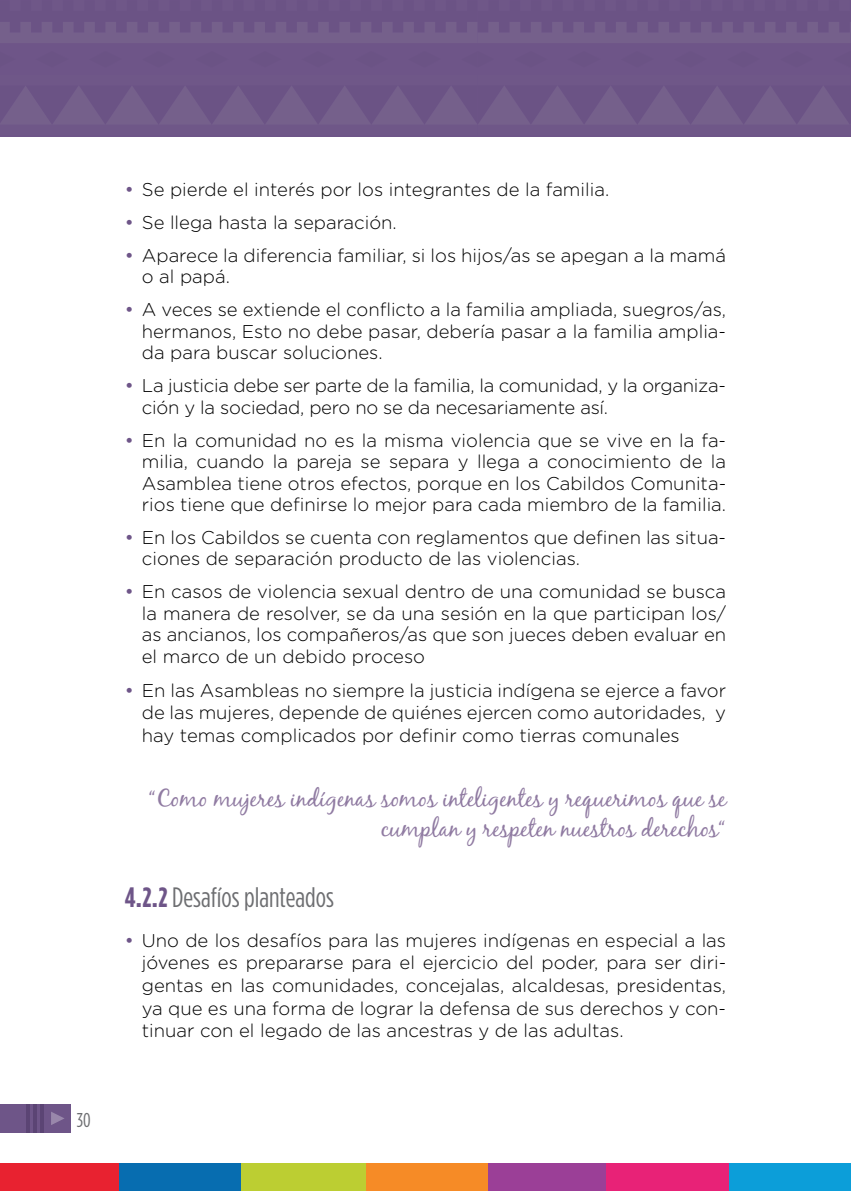
<style>
.page{position:relative;width:851px;height:1191px;background:#fff}
.page>*{position:absolute;margin:0;border:0;box-sizing:border-box;transform-origin:0 0}
.t1{font:28px "Gotham Condensed";color:#6d6e71}
.t2{font:24px/30px "Black Jack";color:#907ba2;text-align:right}
.t3{font:20px "Gotham Condensed";color:#6d6e71}
.t4{font:300 18.4px/21.4px "Gotham Rounded";color:#000;text-align:justify}
.s1{font-weight:400;font-size:19px;color:#6e5588}
.s2{font-weight:700;color:#6e5588}
</style>
<div class="page">
<div style="left:0;top:0;width:850px;height:137px;background:#6e5588"></div>
<hr style="left:850px;top:0;width:1px;height:137px;background:#6e5588">
<div style="left:0;top:1164px;width:119px;height:27px;background:#e82230"></div>
<div style="left:485px;top:1164px;width:123px;height:27px;background:#9b3f97"></div>
<div style="left:606px;top:1164px;width:124px;height:27px;background:#e82277"></div>
<div style="left:729px;top:1164px;width:121px;height:27px;background:#0c9ed9"></div>
<div style="left:363px;top:1164px;width:124px;height:27px;background:#f68b26"></div>
<div style="left:119px;top:1164px;width:124px;height:27px;background:#076db0"></div>
<div style="left:242px;top:1164px;width:124px;height:27px;background:#bcce32"></div>
<div style="left:0;top:1104px;width:71px;height:28px;background:#6e5588"></div>
<svg style="left:51px;top:1112px;width:13px;height:13px"></svg>
<hr style="left:40px;top:1104px;width:4px;height:28px;background:#5b4474">
<hr style="left:33px;top:1104px;width:4px;height:28px;background:#5b4474">
<svg style="left:1px;top:87px;width:847px;height:37px"></svg>
<svg style="left:0;top:22px;width:850px;height:21px"></svg>
<p class="t3" style="left:77px;top:1108px;width:15px">30</p>
<p class="t4" style="left:125px;top:178px;width:486px"><span class="s1">•</span> Se pierde el interés por los integrantes de la familia.</p>
<p class="t4" style="left:125px;top:211px;width:273px"><span class="s1">•</span> Se llega hasta la separación.</p>
<p class="t4" style="left:142px;top:244px;width:585px;text-indent:-17px"><span class="s1">•</span> Aparece la diferencia familiar, si los hijos/as se apegan a la mamá o al papá.</p>
<p class="t4" style="left:142px;top:298px;width:585px;text-indent:-17px"><span class="s1">•</span> A veces se extiende el conflicto a la familia ampliada, suegros/as, hermanos, Esto no debe pasar, debería pasar a la familia amplia&shy;da para buscar soluciones.</p>
<p class="t4" style="left:142px;top:374px;width:585px;text-indent:-17px"><span class="s1">•</span> La justicia debe ser parte de la familia, la comunidad, y la organiza&shy;ción y la sociedad, pero no se da necesariamente así.</p>
<p class="t4" style="left:142px;top:428px;width:585px;text-indent:-17px"><span class="s1">•</span> En la comunidad no es la misma violencia que se vive en la fa&shy;milia, cuando la pareja se separa y llega a conocimiento de la Asamblea tiene otros efectos, porque en los Cabildos Comunita&shy;rios tiene que definirse lo mejor para cada miembro de la familia.</p>
<p class="t4" style="left:142px;top:526px;width:585px;text-indent:-17px"><span class="s1">•</span> En los Cabildos se cuenta con reglamentos que definen las situa&shy;ciones de separación producto de las violencias.</p>
<p class="t4" style="left:142px;top:580px;width:585px;text-indent:-17px"><span class="s1">•</span> En casos de violencia sexual dentro de una comunidad se busca la manera de resolver, se da una sesión en la que participan los/ as ancianos, los compañeros/as que son jueces deben evaluar en el marco de un debido proceso</p>
<p class="t4" style="left:142px;top:678px;width:585px;line-height:22.4px;text-indent:-17px"><span class="s1">•</span> En las Asambleas no siempre la justicia indígena se ejerce a favor de las mujeres, depende de quiénes ejercen como autoridades, y hay temas complicados por definir como tierras comunales</p>
<h2 class="t2" style="left:149px;top:782px;width:578px">“Como mujeres indígenas somos inteligentes y requerimos que se cumplan y respeten nuestros derechos“</h2>
<h1 class="t1" style="left:125px;top:881px;width:210px"><span class="s2">4.2.2</span> Desafíos planteados</h1>
<p class="t4" style="left:142px;top:928px;width:586px;line-height:22.4px;text-indent:-17px"><span class="s1">•</span> Uno de los desafíos para las mujeres indígenas en especial a las jóvenes es prepararse para el ejercicio del poder, para ser diri&shy;gentas en las comunidades, concejalas, alcaldesas, presidentas, ya que es una forma de lograr la defensa de sus derechos y con&shy;tinuar con el legado de las ancestras y de las adultas.</p>
</div>
